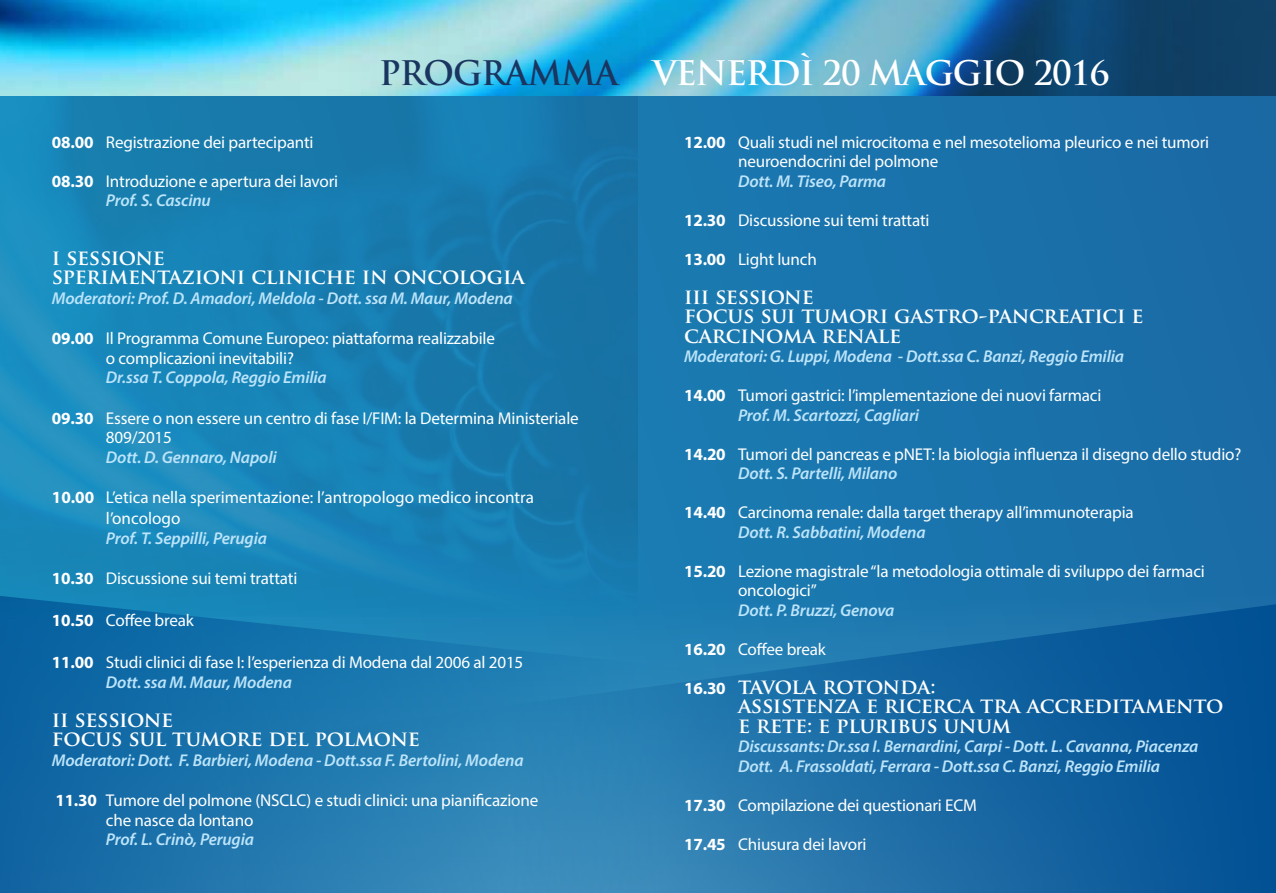
<style>
.page{position:relative;width:1276px;height:893px;background:#1a72ab}
.page>*{position:absolute;margin:0;border:0;box-sizing:border-box;transform-origin:0 0}
.t1{font:700 33px "Trajan Pro";letter-spacing:-.03em;color:#fff}
.t2{font:700 21px/19.5px "Trajan Pro";letter-spacing:-.01em;color:#fff}
.t3{font:17.1px/19.5px "Myriad Pro";letter-spacing:-.01em;color:#fff}
.t4{font:italic 600 17.1px/19.5px "Myriad Pro";letter-spacing:-.01em;color:#bce4fa}
.s1{color:#1a355f}
.s2{font-weight:700}
.s3{font-weight:600;font-style:italic;color:#bce4fa}
.s4{font-family:"Myriad Pro";font-size:17.1px}
</style>
<div class="page">
<svg style="left:0;top:564px;width:654px;height:329px"></svg>
<svg style="left:225px;top:586px;width:1051px;height:307px"></svg>
<img style="left:0;top:96px;width:638px;height:521px">
<img style="left:0;top:0;width:1276px;height:96px">
<h1 class="t1" style="left:379px;top:53px;width:732px"><span class="s1">PROGRAMMA</span> VENERDÌ 20 MAGGIO 2016</h1>
<p class="t3" style="left:52px;top:132px;width:263px"><span class="s2">08.00</span> Registrazione dei partecipanti</p>
<p class="t3" style="left:106px;top:171px;width:234px;text-indent:-54px"><span class="s2">08.30</span> Introduzione e apertura dei lavori<br><span class="s3">Prof. S. Cascinu</span></p>
<p class="t2" style="left:52px;top:248px;width:474px">i sessione<br>sperimentazioni cliniche in oncologia</p>
<p class="t4" style="left:52px;top:288px;width:462px">Moderatori: Prof. D. Amadori, Meldola - Dott. ssa M. Maur, Modena</p>
<p class="t3" style="left:106px;top:329px;width:391px;text-indent:-54px"><span class="s2">09.00</span> Il Programma Comune Europeo: piattaforma realizzabile o complicazioni inevitabili?</p>
<p class="t4" style="left:106px;top:367px;width:222px">Dr.ssa T. Coppola, Reggio Emilia</p>
<p class="t3" style="left:106px;top:408px;width:474px;text-indent:-54px"><span class="s2">09.30</span> Essere o non essere un centro di fase I/FIM: la Determina Ministeriale<br>809/2015</p>
<p class="t4" style="left:106px;top:447px;width:172px">Dott. D. Gennaro, Napoli</p>
<p class="t3" style="left:106px;top:487px;width:430px;line-height:21px;text-indent:-54px"><span class="s2">10.00</span> L’etica nella sperimentazione: l’antropologo medico incontra l’oncologo</p>
<p class="t4" style="left:106px;top:528px;width:163px">Prof. T. Seppilli, Perugia</p>
<p class="t3" style="left:52px;top:569px;width:247px"><span class="s2">10.30</span> Discussione sui temi trattati</p>
<p class="t3" style="left:52px;top:611px;width:143px"><span class="s2">10.50</span> Coffee break</p>
<p class="t3" style="left:106px;top:653px;width:419px;text-indent:-54px"><span class="s2">11.00</span> Studi clinici di fase I: l’esperienza di Modena dal 2006 al 2015<br><span class="s3">Dott. ssa M. Maur, Modena</span></p>
<p class="t2" style="left:52px;top:710px;width:369px">ii sessione<br>focus sul tumore del polmone</p>
<p class="t4" style="left:52px;top:750px;width:473px">Moderatori: Dott. F. Barbieri, Modena - Dott.ssa F. Bertolini, Modena</p>
<p class="t3" style="left:106px;top:791px;width:434px;text-indent:-51px"><span class="s2">11.30</span> Tumore del polmone (NSCLC) e studi clinici: una pianificazione che nasce da lontano</p>
<p class="t4" style="left:106px;top:829px;width:150px">Prof. L. Crinò, Perugia</p>
<p class="t3" style="left:738px;top:132px;width:473px;text-indent:-54px"><span class="s2">12.00</span> Quali studi nel microcitoma e nel mesotelioma pleurico e nei tumori neuroendocrini del polmone</p>
<p class="t4" style="left:738px;top:171px;width:150px">Dott. M. Tiseo, Parma</p>
<p class="t3" style="left:684px;top:210px;width:247px"><span class="s2">12.30</span> Discussione sui temi trattati</p>
<p class="t3" style="left:684px;top:249px;width:134px"><span class="s2">13.00</span> Light lunch</p>
<p class="t2" style="left:684px;top:287px;width:461px">iii sessione<br>focus sui tumori gastro-pancreatici e carcinoma renale</p>
<p class="t4" style="left:684px;top:346px;width:441px">Moderatori: G. Luppi, Modena - Dott.ssa C. Banzi, Reggio Emilia</p>
<p class="t3" style="left:738px;top:386px;width:365px;text-indent:-54px"><span class="s2">14.00</span> Tumori gastrici: l’implementazione dei nuovi farmaci<br><span class="s3">Prof. M. Scartozzi, Cagliari</span></p>
<p class="t3" style="left:738px;top:444px;width:505px;text-indent:-54px"><span class="s2">14.20</span> Tumori del pancreas e pNET: la biologia influenza il disegno dello studio?<br><span class="s3">Dott. S. Partelli, Milano</span></p>
<p class="t3" style="left:738px;top:503px;width:397px;text-indent:-54px"><span class="s2">14.40</span> Carcinoma renale: dalla target therapy all’immunoterapia<br><span class="s3">Dott. R. Sabbatini, Modena</span></p>
<p class="t3" style="left:738px;top:561px;width:468px;text-indent:-54px"><span class="s2">15.20</span> Lezione magistrale “la metodologia ottimale di sviluppo dei farmaci oncologici”</p>
<p class="t4" style="left:738px;top:600px;width:158px">Dott. P. Bruzzi, Genova</p>
<p class="t3" style="left:684px;top:639px;width:143px"><span class="s2">16.20</span> Coffee break</p>
<p class="t2" style="left:738px;top:677px;width:487px;text-indent:-54px"><span class="s4">16.30</span> tavola rotonda:<br>assistenza e ricerca tra accreditamento e rete: e pluribus unum</p>
<p class="t4" style="left:738px;top:736px;width:462px">Discussants: Dr.ssa I. Bernardini, Carpi - Dott. L. Cavanna, Piacenza<br>Dott. A. Frassoldati, Ferrara - Dott.ssa C. Banzi, Reggio Emilia</p>
<p class="t3" style="left:684px;top:795px;width:294px"><span class="s2">17.30</span> Compilazione dei questionari ECM</p>
<p class="t3" style="left:684px;top:834px;width:184px"><span class="s2">17.45</span> Chiusura dei lavori</p>
</div>
